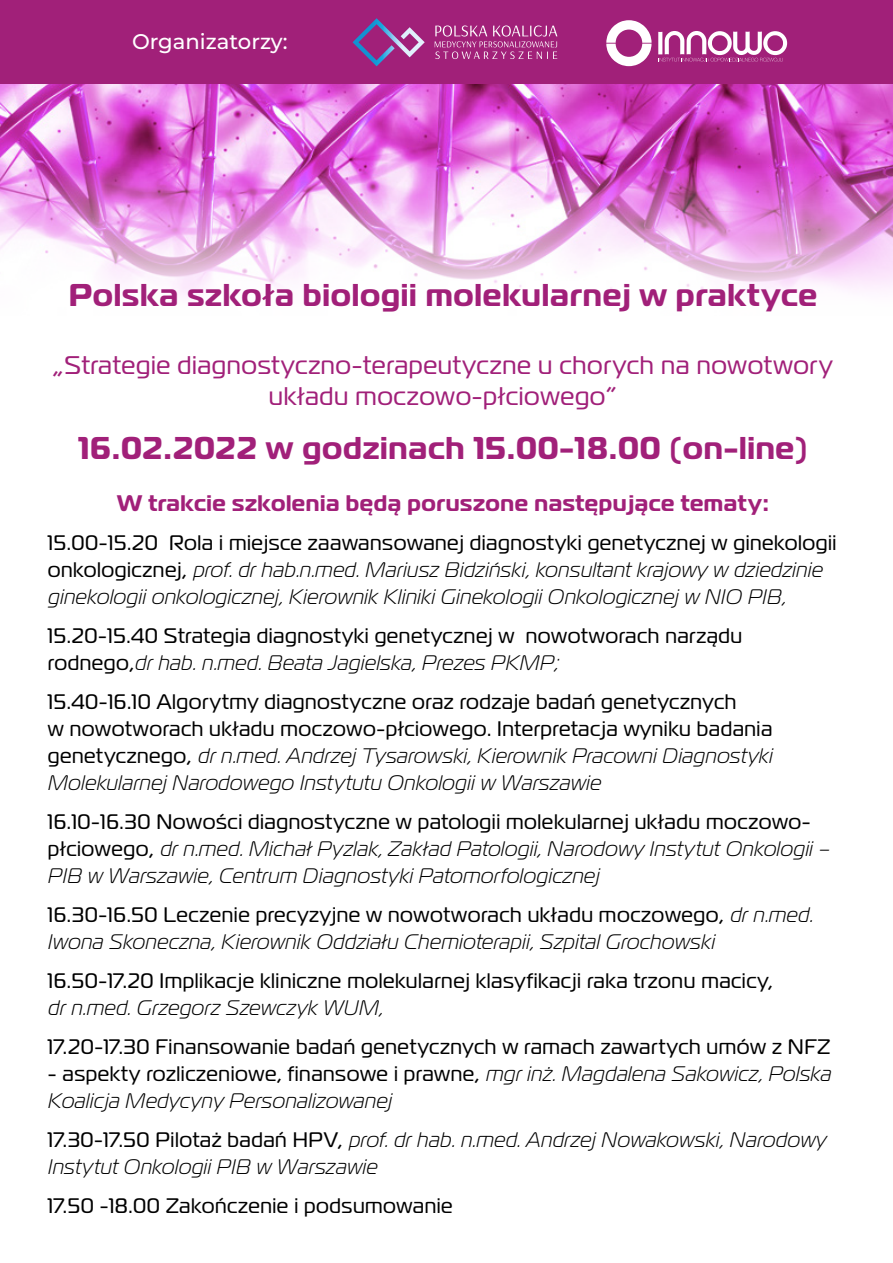
<style>
.page{position:relative;width:893px;height:1263px;background:#fff}
.page>*{position:absolute;margin:0;border:0;box-sizing:border-box;transform-origin:0 0}
.t1{font:700 31.5px "Magistral";letter-spacing:.025em;color:#a12079}
.t2{font:25.5px/30.6px "Magistral";letter-spacing:.025em;color:#a12079;text-align:center}
.t3{font:700 22.5px "Magistral";letter-spacing:.025em;color:#a12079}
.t4{font:500 21.15px "Montserrat";color:#fff}
.t5{font:italic 300 21px/27px "Magistral";letter-spacing:.025em;color:#000}
.t6{font:21px/27px "Magistral";letter-spacing:.025em;color:#000}
.s1{font-weight:400;font-style:normal}
.s2{font-weight:300;font-style:italic}
</style>
<div class="page">
<img style="left:0;top:84px;width:893px;height:218px">
<div style="left:0;top:0;width:893px;height:84px;background:#a12079"></div>
<svg style="left:606px;top:20px;width:46px;height:46px"></svg>
<svg style="left:658px;top:31px;width:129px;height:31px"></svg>
<svg style="left:352px;top:18px;width:73px;height:48px"></svg>
<svg style="left:435px;top:25px;width:122px;height:34px"></svg>
<p class="t4" style="left:132px;top:26px;width:157px">Organizatorzy:</p>
<h1 class="t1" style="left:69px;top:274px;width:750px">Polska szkoła biologii molekularnej w praktyce</h1>
<p class="t2" style="left:53px;top:350px;width:781px">„Strategie diagnostyczno-terapeutyczne u chorych na nowotwory układu moczowo-płciowego”</p>
<h1 class="t1" style="left:78px;top:427px;width:731px">16.02.2022 w godzinach 15.00-18.00 (on-line)</h1>
<p class="t3" style="left:117px;top:488px;width:653px">W trakcie szkolenia będą poruszone następujące tematy:</p>
<p class="t5" style="left:48px;top:529px;width:790px"><span class="s1">15.00-15.20 Rola i miejsce zaawansowanej diagnostyki genetycznej w ginekologii onkologicznej,</span> prof. dr hab.n.med. Mariusz Bidziński, konsultant krajowy w dziedzinie ginekologii onkologicznej, Kierownik Kliniki Ginekologii Onkologicznej w NIO PIB,</p>
<p class="t6" style="left:48px;top:622px;width:696px">15.20-15.40 Strategia diagnostyki genetycznej w nowotworach narządu rodnego,<span class="s2">dr hab. n.med. Beata Jagielska, Prezes PKMP;</span></p>
<p class="t6" style="left:48px;top:688px;width:726px">15.40-16.10 Algorytmy diagnostyczne oraz rodzaje badań genetycznych<br>w nowotworach układu moczowo-płciowego. Interpretacja wyniku badania genetycznego, <span class="s2">dr n.med. Andrzej Tysarowski, Kierownik Pracowni Diagnostyki Molekularnej Narodowego Instytutu Onkologii w Warszawie</span></p>
<p class="t5" style="left:48px;top:808px;width:783px"><span class="s1">16.10-16.30 Nowości diagnostyczne w patologii molekularnej układu moczowo&shy;płciowego,</span> dr n.med. Michał Pyzlak, Zakład Patologii, Narodowy Instytut Onkologii –<br>PIB w Warszawie, Centrum Diagnostyki Patomorfologicznej</p>
<p class="t5" style="left:48px;top:901px;width:766px"><span class="s1">16.30-16.50 Leczenie precyzyjne w nowotworach układu moczowego,</span> dr n.med.<br>Iwona Skoneczna, Kierownik Oddziału Chemioterapii, Szpital Grochowski</p>
<p class="t6" style="left:48px;top:967px;width:727px">16.50-17.20 Implikacje kliniczne molekularnej klasyfikacji raka trzonu macicy,</p>
<p class="t5" style="left:48px;top:994px;width:337px">dr n.med. Grzegorz Szewczyk WUM,</p>
<p class="t6" style="left:48px;top:1033px;width:784px">17.20-17.30 Finansowanie badań genetycznych w ramach zawartych umów z NFZ</p>
<p class="t5" style="left:48px;top:1060px;width:784px"><span class="s1">- aspekty rozliczeniowe, finansowe i prawne,</span> mgr inż. Magdalena Sakowicz, Polska<br>Koalicja Medycyny Personalizowanej</p>
<p class="t5" style="left:48px;top:1126px;width:780px"><span class="s1">17.30-17.50 Pilotaż badań HPV,</span> prof. dr hab. n.med. Andrzej Nowakowski, Narodowy<br>Instytut Onkologii PIB w Warszawie</p>
<p class="t6" style="left:48px;top:1192px;width:406px">17.50 -18.00 Zakończenie i podsumowanie</p>
</div>
